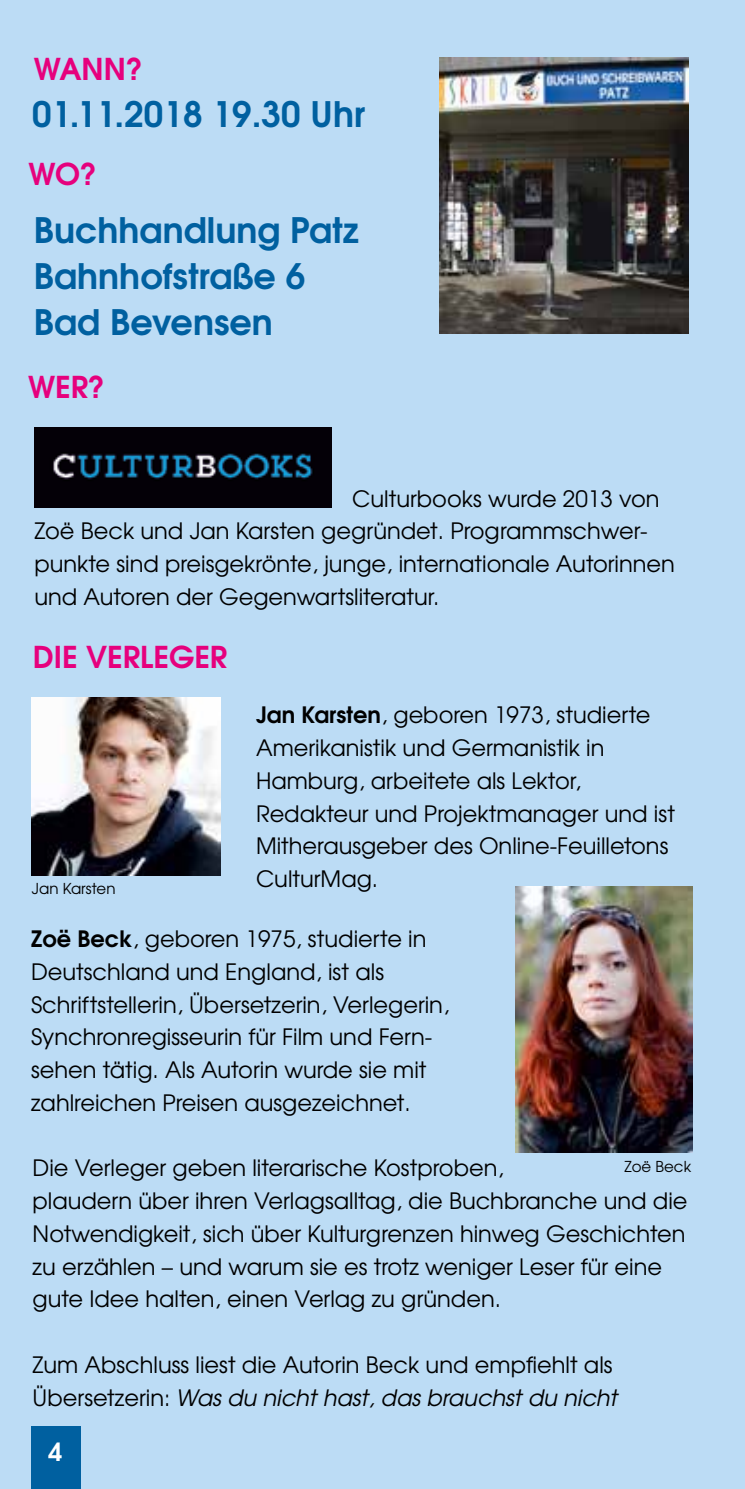
<style>
.page{position:relative;width:745px;height:1489px;background:#fff}
.page>*{position:absolute;margin:0;border:0;box-sizing:border-box;transform-origin:0 0}
.t1{font:700 35px/45.8px "Te X Gyre Adventor";color:#0060a0}
.t2{font:700 30px "Te X Gyre Adventor";color:#e6007d}
.t3{font:700 25px "Te X Gyre Adventor";color:#fff}
.t4{font:22.5px/32.8px "Te X Gyre Adventor";color:#000}
.t5{font:15px "Te X Gyre Adventor";color:#000}
.s1{font-weight:700}
.s2{font-style:italic}
</style>
<div class="page">
<div style="left:0;top:0;width:744px;height:1488px;background:#bcdcf5"></div>
<div style="left:31px;top:1426px;width:49px;height:62px;background:#0060a0"></div>
<img style="left:34px;top:428px;width:297px;height:80px">
<img style="left:31px;top:697px;width:189px;height:178px">
<img style="left:515px;top:886px;width:177px;height:266px">
<img style="left:439px;top:58px;width:249px;height:275px">
<h2 class="t2" style="left:34px;top:43px;width:110px">WANN?</h2>
<h1 class="t1" style="left:32px;top:87px;width:334px">01.11.2018 19.30 Uhr</h1>
<h2 class="t2" style="left:28px;top:148px;width:70px">WO?</h2>
<h1 class="t1" style="left:34px;top:204px;width:326px">Buchhandlung Patz<br>Bahnhofstraße 6<br>Bad Bevensen</h1>
<h2 class="t2" style="left:28px;top:361px;width:78px">WER?</h2>
<p class="t4" style="left:34px;top:480px;width:641px;text-indent:317px">Culturbooks wurde 2013 von Zoë Beck und Jan Karsten gegründet. Programmschwer&shy;punkte sind preisgekrönte, junge, internationale Autorinnen und Autoren der Gegenwartsliteratur.</p>
<h2 class="t2" style="left:33px;top:630px;width:196px">DIE VERLEGER</h2>
<p class="t4" style="left:256px;top:697px;width:420px"><span class="s1">Jan Karsten</span>, geboren 1973, studierte<br>Amerikanistik und Germanistik in<br>Hamburg, arbeitete als Lektor,<br>Redakteur und Projektmanager und ist<br>Mitherausgeber des Online-Feuilletons<br>CulturMag.</p>
<p class="t4" style="left:31px;top:920px;width:419px"><span class="s1">Zoë Beck</span>, geboren 1975, studierte in Deutschland und England, ist als Schriftstellerin, Übersetzerin, Verlegerin, Synchronregisseurin für Film und Fern&shy;sehen tätig. Als Autorin wurde sie mit zahlreichen Preisen ausgezeichnet.</p>
<p class="t5" style="left:32px;top:877px;width:85px">Jan Karsten</p>
<p class="t4" style="left:33px;top:1150px;width:656px">Die Verleger geben literarische Kostproben,<br>plaudern über ihren Verlagsalltag, die Buchbranche und die Notwendigkeit, sich über Kulturgrenzen hinweg Geschichten zu erzählen – und warum sie es trotz weniger Leser für eine gute Idee halten, einen Verlag zu gründen.</p>
<p class="t5" style="left:624px;top:1154px;width:68px">Zoë Beck</p>
<p class="t4" style="left:33px;top:1346px;width:586px">Zum Abschluss liest die Autorin Beck und empfiehlt als<br>Übersetzerin: <span class="s2">Was du nicht hast, das brauchst du nicht</span></p>
<p class="t3" style="left:48px;top:1429px;width:15px">4</p>
</div>
